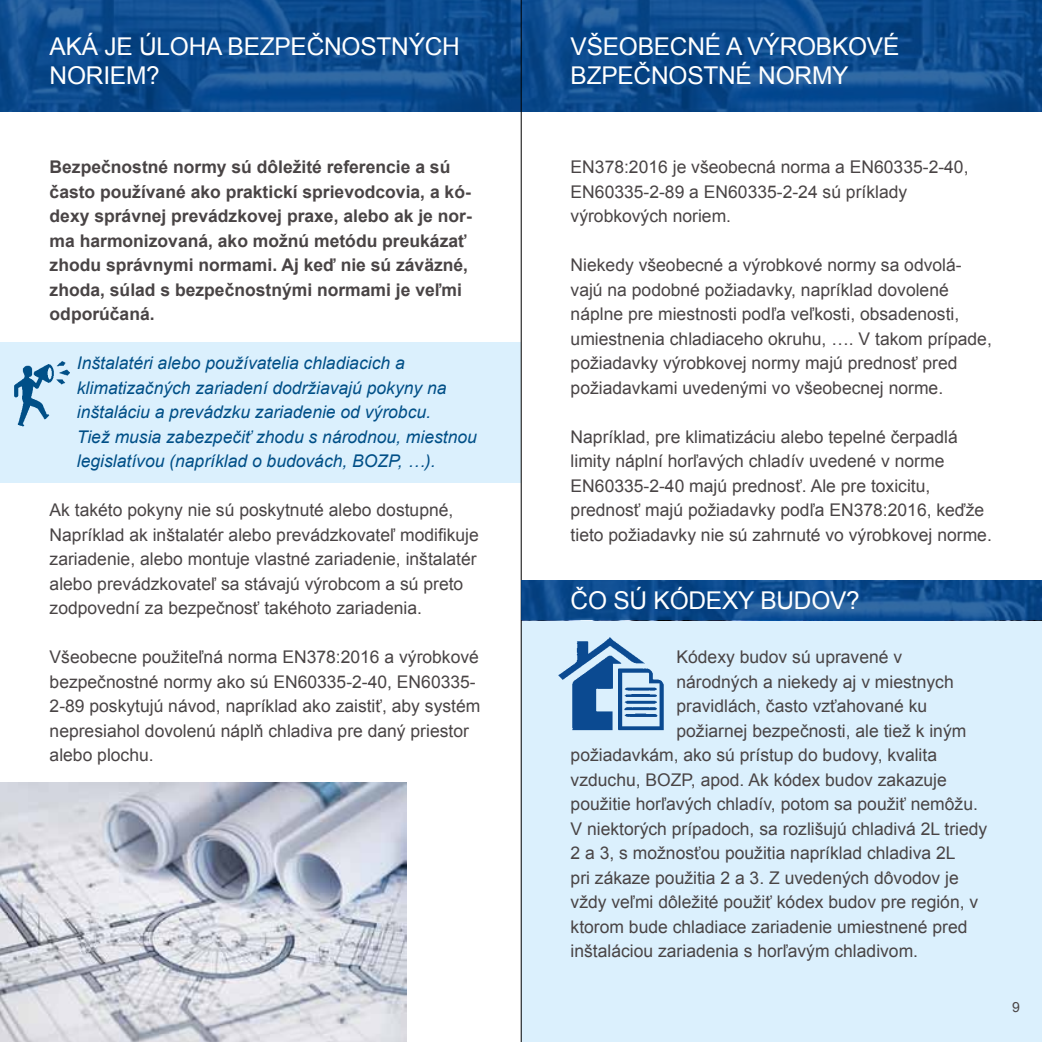
<style>
.page{position:relative;width:1042px;height:1042px;background:#fff}
.page>*{position:absolute;margin:0;border:0;box-sizing:border-box;transform-origin:0 0}
.t1{font:24.5px "Arial";letter-spacing:-.01em;color:#fff}
.t2{font:17.5px/24.5px "Arial";color:#494445}
.t3{font:700 17.5px/24.5px "Arial";color:#494445}
.t4{font:italic 17.5px/24.5px "Arial";color:#004f87}
.t5{font:14px "Arial";color:#494445}
</style>
<div class="page">
<img style="left:0;top:782px;width:407px;height:260px">
<div style="left:521px;top:590px;width:521px;height:452px;background:#dbf0fd"></div>
<svg style="left:0;top:0;width:521px;height:111px;background:#0e4c8e"></svg>
<svg style="left:522px;top:0;width:520px;height:111px;background:#0e4c8e"></svg>
<img style="left:558px;top:638px;width:106px;height:92px">
<div style="left:0;top:342px;width:521px;height:140px;background:#dbf0fd"></div>
<img style="left:14px;top:361px;width:55px;height:66px">
<hr style="left:521px;top:0;width:1px;height:1042px;background:#000">
<svg style="left:521px;top:580px;width:521px;height:40px;background:#104e8f"></svg>
<h1 class="t1" style="left:50px;top:30px;width:259px">AKÁ JE ÚLOHA BEZPEČNOSTN</h1>
<h1 class="t1" style="left:409px;top:30px;width:53px">ÝCH</h1>
<h1 class="t1" style="left:50px;top:60px;width:17px">NORIEM</h1>
<h1 class="t1" style="left:146px;top:60px;width:15px">?</h1>
<p class="t3" style="left:50px;top:155px;width:424px">Bezpečnostné normy sú dôležité referencie a sú často používané ako praktickí sprievodcovia, a kó&shy;dexy správnej prevádzkovej praxe, alebo ak je nor&shy;ma harmonizovaná, ako možnú metódu preukázať zhodu správnymi normami. Aj keď nie sú záväzné, zhoda, súlad s bezpečnostnými normami je veľmi odporúčaná.</p>
<p class="t4" style="left:77px;top:351px;width:401px">Inštalatéri alebo používatelia chladiacich a klimatizačných zariadení dodržiavajú pokyny na inštaláciu a prevádzku zariadenie od výrobcu.<br>Tiež musia zabezpečiť zhodu s národnou, miestnou legislatívou (napríklad o budovách, BOZP, …).</p>
<p class="t2" style="left:50px;top:498px;width:431px">Ak takéto pokyny nie sú poskytnuté alebo dostupné,<br>N apríklad ak inštalatér alebo prevádzkovateľ modifikuje zariadenie, alebo montuje vlastné zariadenie, inštalatér alebo prevádzkovateľ sa stávajú výrobcom a sú preto zodpovední za bezpečnosť takéhoto zariadenia.</p>
<p class="t2" style="left:50px;top:645px;width:432px">Všeobecne použiteľná norma EN 378:2016 a výrobkové bezpečnostné normy ako sú EN 60335-2-40, EN 60335- 2-89 poskytujú návod, napríklad ako zaistiť, aby systém nepresiahol dovolenú náplň chladiva pre daný priestor alebo plochu.</p>
<h1 class="t1" style="left:570px;top:30px;width:50px">VŠEOBECN</h1>
<h1 class="t1" style="left:705px;top:30px;width:93px">É A VÝROB</h1>
<h1 class="t1" style="left:832px;top:30px;width:69px">KOVÉ</h1>
<h1 class="t1" style="left:570px;top:60px;width:65px">BZPEČNOSTN</h1>
<h1 class="t1" style="left:735px;top:60px;width:42px">É NORMY</h1>
<p class="t2" style="left:570px;top:155px;width:399px">EN 378:2016 je všeobecná norma a EN 60335-2-40,<br>EN 60335-2-89 a EN 60335-2-24 sú príklady výrobkových noriem.</p>
<p class="t2" style="left:570px;top:253px;width:423px">N iekedy všeobecné a výrobkové normy sa odvolá&shy;vajú na podobné požiadavky, napríklad dovolené náplne pre miestnosti podľa veľkosti, obsadenosti, umiestnenia chladiaceho okruhu, …. V takom prípade, požiadavky výrobkovej normy majú prednosť pred požiadavkami uvedenými vo všeobecnej norme.</p>
<p class="t2" style="left:570px;top:425px;width:423px">Napríklad, pre klimatizáciu alebo tepelné čerpadlá limity náplní horľavých chladív uvedené v norme<br>EN 60335-2-40 majú prednosť. Ale pre toxicitu, prednosť majú požiadavky podľa EN 378:2016, keďže tieto požiadavky nie sú zahrnuté vo výrobkovej norme.</p>
<h1 class="t1" style="left:570px;top:584px;width:291px">ČO SÚ KÓDEXY BUDOV?</h1>
<p class="t2" style="left:676px;top:645px;width:227px">Kódexy budov sú upravené v</p>
<p class="t2" style="left:676px;top:670px;width:279px">národných a niekedy aj v miestnych</p>
<p class="t2" style="left:676px;top:694px;width:252px">pravidlách, často vzťahované ku</p>
<p class="t2" style="left:676px;top:719px;width:291px">požiarnej bezpečnosti, ale tiež k iným</p>
<p class="t2" style="left:570px;top:743px;width:368px">požiadavkám, ako sú prístup do budovy, kvalita</p>
<p class="t2" style="left:570px;top:768px;width:378px">vzduchu, BOZP, apod. Ak kódex budov zakazuje</p>
<p class="t2" style="left:570px;top:792px;width:409px">použitie horľavých chladív, potom sa použiť nemôžu.</p>
<p class="t2" style="left:570px;top:817px;width:418px">V niektorých prípadoch, sa rozlišujú chladivá 2L triedy</p>
<p class="t2" style="left:570px;top:841px;width:385px">2 a 3, s možnosťou použitia napríklad chladiva 2L</p>
<p class="t2" style="left:570px;top:866px;width:390px">pri zákaze použitia 2 a 3. Z uvedených dôvodov je</p>
<p class="t2" style="left:570px;top:890px;width:409px">vždy veľmi dôležité použiť kódex budov pre región, v</p>
<p class="t2" style="left:570px;top:915px;width:398px">ktorom bude chladiace zariadenie umiestnené pred</p>
<p class="t2" style="left:570px;top:939px;width:349px">inštaláciou zariadenia s horľavým chladivom.</p>
<p class="t5" style="left:1012px;top:998px;width:9px">9</p>
</div>
